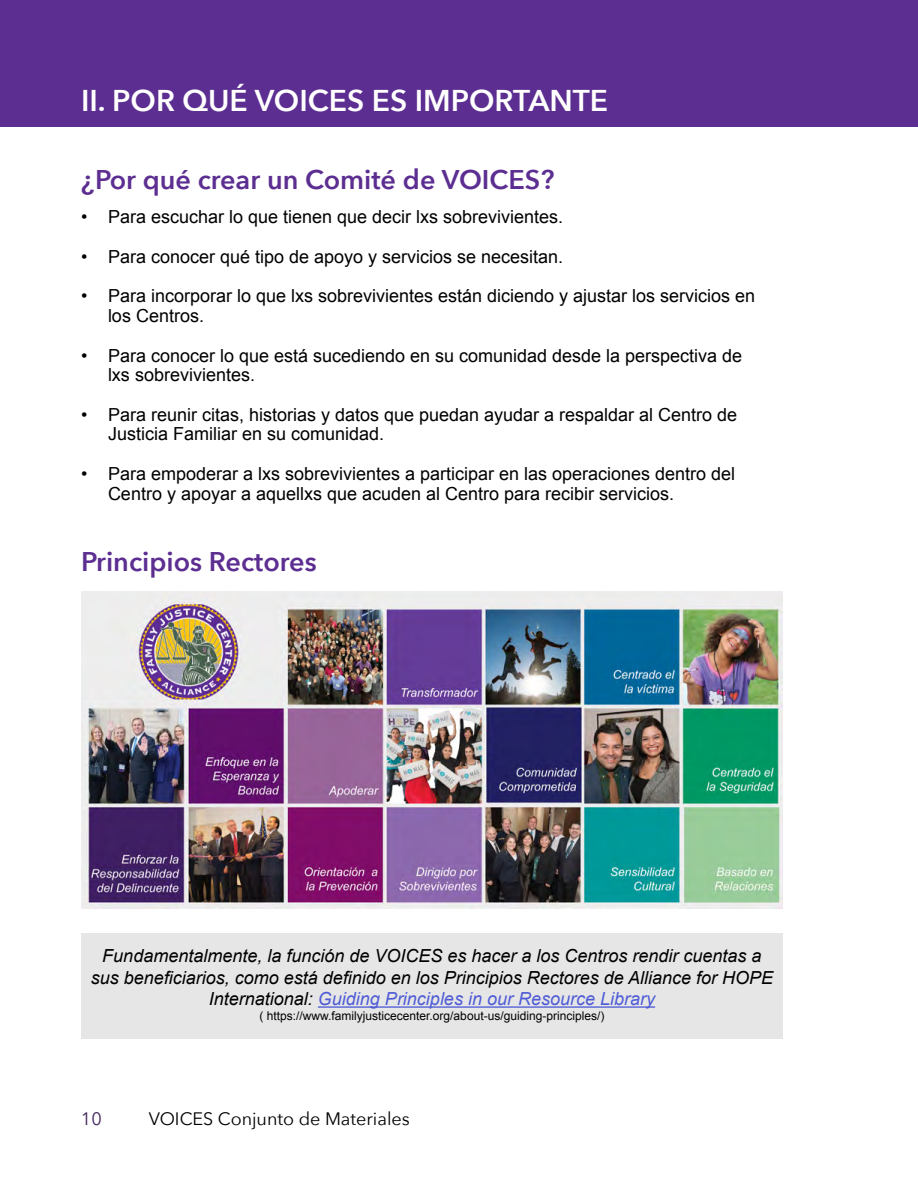
<style>
.page{position:relative;width:918px;height:1188px;background:#fff}
.page>*{position:absolute;margin:0;border:0;box-sizing:border-box;transform-origin:0 0}
.t1{font:600 30px "Avenir Next";color:#fff}
.t2{font:600 27px "Avenir Next";color:#5c2e91}
.t3{font:18px/19.5px "Arial";color:#000}
.t4{font:italic 18px/21.6px "Arial";color:#000;text-align:center}
.t5{font:18px "Avenir Next";color:#000}
.t6{font:18px "Avenir Next";color:#42255b}
.t7{font:12px "Arial";color:#000}
.s1{color:#4f5cd6}
</style>
<div class="page">
<div style="left:81px;top:933px;width:702px;height:105px;background:#e6e6e6"></div>
<div style="left:0;top:0;width:918px;height:127px;background:#5c2e91"></div>
<hr style="left:318px;top:1006px;width:337px;height:2px;background:#4f5cd6">
<img style="left:81px;top:592px;width:702px;height:317px">
<h1 class="t1" style="left:81px;top:75px;width:529px">II. POR QUÉ VOICES ES IMPORTANTE</h1>
<h2 class="t2" style="left:81px;top:156px;width:475px">¿Por qué crear un Comité de VOICES?</h2>
<p class="t3" style="left:81px;top:207px;width:484px">• Para escuchar lo que tienen que decir lxs sobrevivientes.</p>
<p class="t3" style="left:81px;top:247px;width:484px">• Para conocer qué tipo de apoyo y servicios se necesitan.</p>
<p class="t3" style="left:108px;top:286px;width:649px;text-indent:-27px">• Para incorporar lo que lxs sobrevivientes están diciendo y ajustar los servicios en los Centros.</p>
<p class="t3" style="left:108px;top:346px;width:636px;text-indent:-27px">• Para conocer lo que está sucediendo en su comunidad desde la perspectiva de lxs sobrevivientes.</p>
<p class="t3" style="left:108px;top:405px;width:631px;text-indent:-27px">• Para reunir citas, historias y datos que puedan ayudar a respaldar al Centro de<br>Justicia Familiar en su comunidad.</p>
<p class="t3" style="left:108px;top:464px;width:629px;text-indent:-27px">• Para empoderar a lxs sobrevivientes a participar en las operaciones dentro del<br>Centro y apoyar a aquellxs que acuden al Centro para recibir servicios.</p>
<h2 class="t2" style="left:81px;top:538px;width:237px">Principios Rectores</h2>
<p class="t4" style="left:91px;top:945px;width:684px">Fundamentalmente, la función de VOICES es hacer a los Centros rendir cuentas a sus beneficiarios, como está definido en los Principios Rectores de Alliance for HOPE<br>International: <span class="s1">Guiding Principles in our Resource Library</span></p>
<p class="t7" style="left:260px;top:1007px;width:346px">( https://www.familyjusticecenter.org/about-us/guiding-principles/)</p>
<p class="t6" style="left:81px;top:1104px;width:22px">10</p>
<p class="t5" style="left:149px;top:1104px;width:263px">VOICES Conjunto de Materiales</p>
</div>
